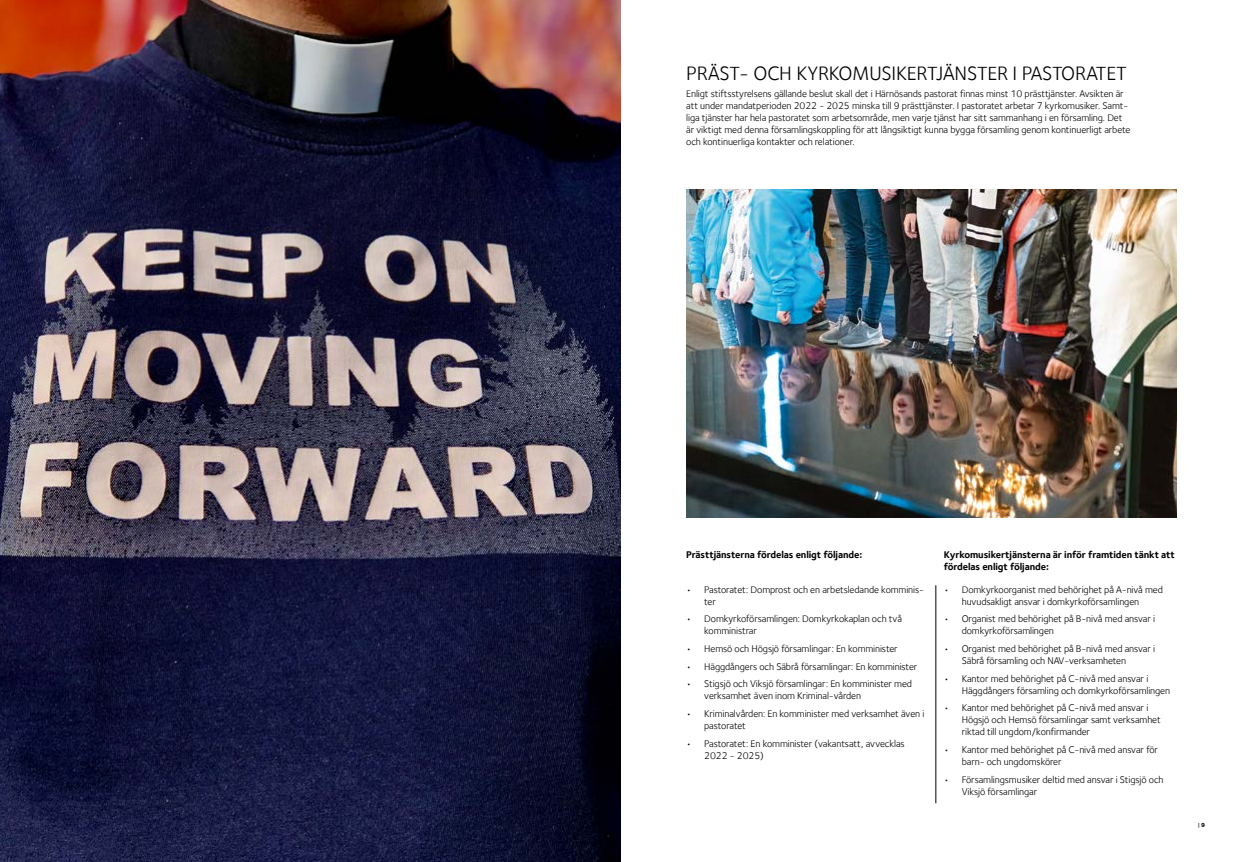
<style>
.page{position:relative;width:1242px;height:862px;background:#fff}
.page>*{position:absolute;margin:0;border:0;box-sizing:border-box;transform-origin:0 0}
.t1{font:20px "Foundry Sterling";letter-spacing:-.01em;color:#000}
.t2{font:10px/12px "Foundry Sterling";letter-spacing:-.01em;color:#000}
.t3{font:700 10px/12px "Foundry Sterling";letter-spacing:-.01em;color:#000}
.t4{font:800 6px "Foundry Sterling";color:#000}
.s1{font-weight:500}
</style>
<div class="page">
<hr style="left:935px;top:585px;width:1px;height:218px;background:#000">
<img style="left:0;top:0;width:621px;height:862px">
<img style="left:686px;top:190px;width:490px;height:328px">
<h1 class="t1" style="left:686px;top:61px;width:442px">PRÄST- OCH KYRKOMUSIKERTJÄNSTER I PASTORATET</h1>
<p class="t2" style="left:686px;top:88px;width:446px">Enligt stiftsstyrelsens gällande beslut skall det i Härnösands pastorat finnas minst 10 prästtjänster. Avsikten är att under mandatperioden 2022 - 2025 minska till 9 prästtjänster. I pastoratet arbetar 7 kyrkomusiker. Samt&shy;liga tjänster har hela pastoratet som arbetsområde, men varje tjänst har sitt sammanhang i en församling. Det är viktigt med denna församlingskoppling för att långsiktigt kunna bygga församling genom kontinuerligt arbete och kontinuerliga kontakter och relationer.</p>
<p class="t3" style="left:686px;top:548px;width:177px">Prästtjänsterna fördelas enligt följande:</p>
<p class="t3" style="left:943px;top:548px;width:233px">Kyrkomusikertjänsterna är inför framtiden tänkt att fördelas enligt följande:</p>
<p class="t2" style="left:704px;top:583px;width:221px;text-indent:-18px">• Pastoratet: Domprost och en arbetsledande komminis&shy;ter</p>
<p class="t2" style="left:704px;top:613px;width:199px;text-indent:-18px">• Domkyrkoförsamlingen: Domkyrkokaplan och två komministrar</p>
<p class="t2" style="left:686px;top:642px;width:213px">• Hemsö och Högsjö församlingar: En komminister</p>
<p class="t2" style="left:686px;top:660px;width:233px">• Häggdångers och Säbrå församlingar: En komminister</p>
<p class="t2" style="left:704px;top:678px;width:209px;text-indent:-18px">• Stigsjö och Viksjö församlingar: En komminister med verksamhet även inom Kriminal-vården</p>
<p class="t2" style="left:704px;top:707px;width:222px;text-indent:-18px">• Kriminalvården: En komminister med verksamhet även i pastoratet</p>
<p class="t2" style="left:704px;top:737px;width:202px;text-indent:-18px">• Pastoratet: En komminister (vakantsatt, avvecklas<br>2022 - 2025)</p>
<p class="t2" style="left:943px;top:583px;width:221px;text-align:center">• Domkyrkoorganist med behörighet på A-nivå med huvudsakligt ansvar i domkyrkoförsamlingen</p>
<p class="t2" style="left:961px;top:613px;width:195px;text-indent:-18px">• Organist med behörighet på B-nivå med ansvar i domkyrkoförsamlingen</p>
<p class="t2" style="left:961px;top:642px;width:195px;text-indent:-18px">• Organist med behörighet på B-nivå med ansvar i<br>Säbrå församling och NAV-verksamheten</p>
<p class="t2" style="left:961px;top:672px;width:210px;text-indent:-18px">• Kantor med behörighet på C-nivå med ansvar i<br>Häggdångers församling och domkyrkoförsamlingen</p>
<p class="t2" style="left:961px;top:702px;width:200px;text-indent:-18px">• Kantor med behörighet på C-nivå med ansvar i<br>Högsjö och Hemsö församlingar samt verksamhet riktad till ungdom/konfirmander</p>
<p class="t2" style="left:961px;top:743px;width:198px;text-indent:-18px">• Kantor med behörighet på C-nivå med ansvar för barn- och ungdomskörer</p>
<p class="t2" style="left:961px;top:773px;width:203px;text-indent:-18px">• Församlingsmusiker deltid med ansvar i Stigsjö och<br>Viksjö församlingar</p>
<p class="t4" style="left:1192px;top:821px;width:14px">9 <span class="s1">|</span> 9</p>
</div>
